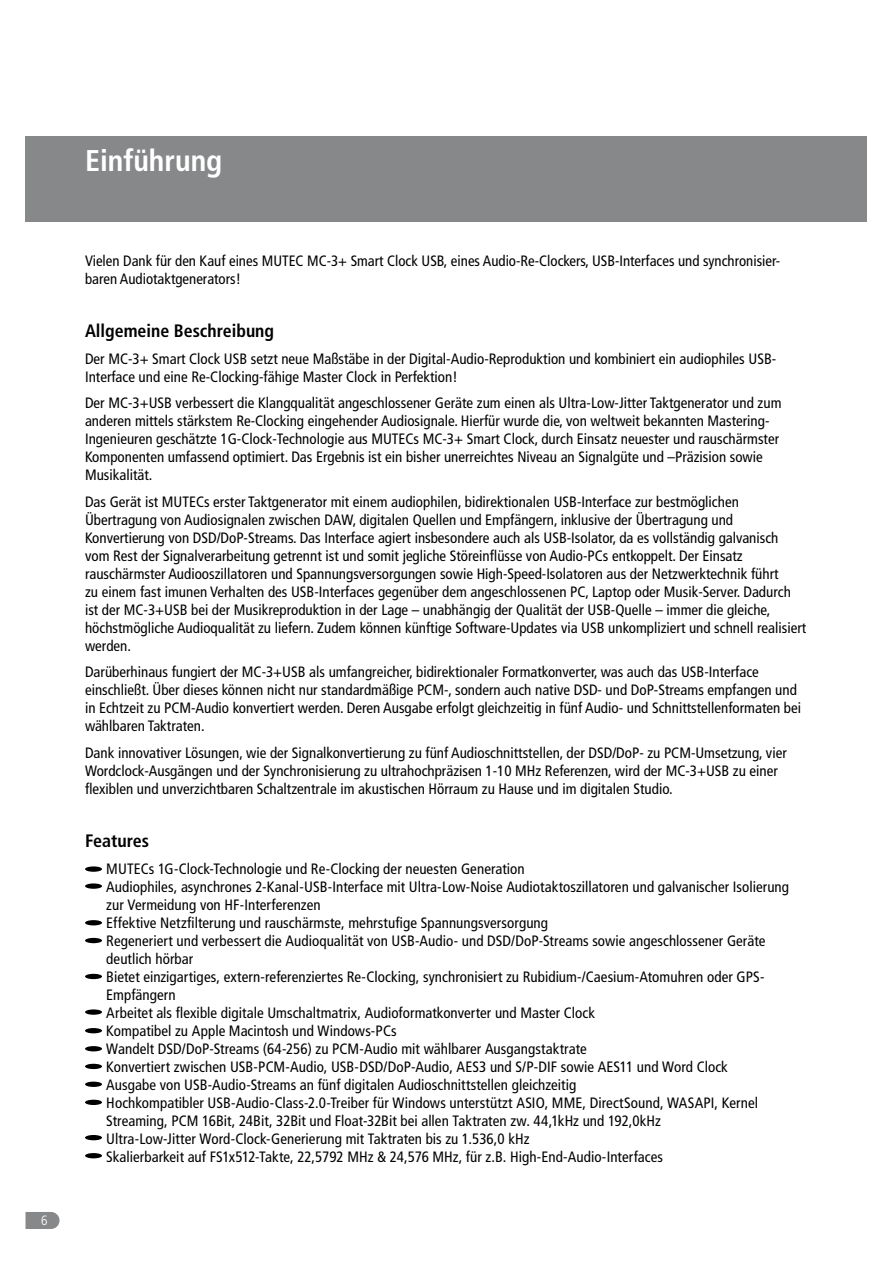
<style>
.page{position:relative;width:893px;height:1263px;background:#fff}
.page>*{position:absolute;margin:0;border:0;box-sizing:border-box;transform-origin:0 0}
.t1{font:700 condensed 30px "Frutiger LT Pro";color:#fff}
.t2{font:700 condensed 18px "Frutiger LT Pro";color:#000}
.t3{font:condensed 15px/18px "Frutiger LT Pro";color:#000}
.t4{font:300 condensed 13.5px "Frutiger LT Pro";color:#fff}
</style>
<div class="page">
<div style="left:26px;top:136px;width:841px;height:86px;background:#87888a"></div>
<svg style="left:26px;top:1212px;width:34px;height:17px"></svg>
<div style="left:85px;top:866px;width:17px;height:6px;background:#000;border-radius:50%"></div>
<div style="left:85px;top:920px;width:17px;height:5px;background:#000;border-radius:50%"></div>
<div style="left:85px;top:938px;width:17px;height:5px;background:#000;border-radius:50%"></div>
<div style="left:85px;top:883px;width:17px;height:6px;background:#000;border-radius:50%"></div>
<div style="left:85px;top:974px;width:17px;height:5px;background:#000;border-radius:50%"></div>
<div style="left:85px;top:1135px;width:17px;height:5px;background:#000;border-radius:50%"></div>
<div style="left:85px;top:1009px;width:17px;height:6px;background:#000;border-radius:50%"></div>
<div style="left:85px;top:1153px;width:17px;height:5px;background:#000;border-radius:50%"></div>
<div style="left:85px;top:1028px;width:17px;height:5px;background:#000;border-radius:50%"></div>
<div style="left:85px;top:1046px;width:17px;height:5px;background:#000;border-radius:50%"></div>
<div style="left:85px;top:1064px;width:17px;height:5px;background:#000;border-radius:50%"></div>
<div style="left:85px;top:1081px;width:17px;height:6px;background:#000;border-radius:50%"></div>
<div style="left:85px;top:1100px;width:17px;height:5px;background:#000;border-radius:50%"></div>
<p class="t4" style="left:41px;top:1212px;width:8px">6</p>
<h1 class="t1" style="left:85px;top:143px;width:139px">Einführung</h1>
<p class="t3" style="left:85px;top:252px;width:697px">Vielen Dank für den Kauf eines MUTEC MC-3+ Smart Clock USB, eines Audio-Re-Clockers, USB-Interfaces und synchronisier&shy;baren Audiotaktgenerators!</p>
<p class="t2" style="left:85px;top:320px;width:191px">Allgemeine Beschreibung</p>
<p class="t3" style="left:85px;top:350px;width:693px">Der MC-3+ Smart Clock USB setzt neue Maßstäbe in der Digital-Audio-Reproduktion und kombiniert ein audiophiles USB-<br>Interface und eine Re-Clocking-fähige Master Clock in Perfektion!</p>
<p class="t3" style="left:85px;top:394px;width:698px">Der MC-3+USB verbessert die Klangqualität angeschlossener Geräte zum einen als Ultra-Low-Jitter Taktgenerator und zum anderen mittels stärkstem Re-Clocking eingehender Audiosignale. Hierfür wurde die, von weltweit bekannten Mastering-Ingenieuren geschätzte 1G-Clock-Technologie aus MUTECs MC-3+ Smart Clock, durch Einsatz neuester und rauschärmster Komponenten umfassend optimiert. Das Ergebnis ist ein bisher unerreichtes Niveau an Signalgüte und –Präzision sowie Musikalität.</p>
<p class="t3" style="left:85px;top:493px;width:723px">Das Gerät ist MUTECs erster Taktgenerator mit einem audiophilen, bidirektionalen USB-Interface zur bestmöglichen Übertragung von Audiosignalen zwischen DAW, digitalen Quellen und Empfängern, inklusive der Übertragung und Konvertierung von DSD/DoP-Streams. Das Interface agiert insbesondere auch als USB-Isolator, da es vollständig galvanisch vom Rest der Signalverarbeitung getrennt ist und somit jegliche Störeinflüsse von Audio-PCs entkoppelt. Der Einsatz rauschärmster Audiooszillatoren und Spannungsversorgungen sowie High-Speed-Isolatoren aus der Netzwerktechnik führt<br>zu einem fast imunen Verhalten des USB-Interfaces gegenüber dem angeschlossenen PC, Laptop oder Musik-Server. Dadurch ist der MC-3+USB bei der Musikreproduktion in der Lage – unabhängig der Qualität der USB-Quelle – immer die gleiche, höchstmögliche Audioqualität zu liefern. Zudem können künftige Software-Updates via USB unkompliziert und schnell realisiert werden.</p>
<p class="t3" style="left:85px;top:663px;width:718px">Darüberhinaus fungiert der MC-3+USB als umfangreicher, bidirektionaler Formatkonverter, was auch das USB-Interface einschließt. Über dieses können nicht nur standardmäßige PCM-, sondern auch native DSD- und DoP-Streams empfangen und in Echtzeit zu PCM-Audio konvertiert werden. Deren Ausgabe erfolgt gleichzeitig in fünf Audio- und Schnittstellenformaten bei wählbaren Taktraten.</p>
<p class="t3" style="left:85px;top:744px;width:703px">Dank innovativer Lösungen, wie der Signalkonvertierung zu fünf Audioschnittstellen, der DSD/DoP- zu PCM-Umsetzung, vier<br>Wordclock-Ausgängen und der Synchronisierung zu ultrahochpräzisen 1-10 MHz Referenzen, wird der MC-3+USB zu einer flexiblen und unverzichtbaren Schaltzentrale im akustischen Hörraum zu Hause und im digitalen Studio.</p>
<p class="t2" style="left:85px;top:830px;width:66px">Features</p>
<p class="t3" style="left:106px;top:859px;width:684px">MUTECs 1G-Clock-Technologie und Re-Clocking der neuesten Generation<br>Audiophiles, asynchrones 2-Kanal-USB-Interface mit Ultra-Low-Noise Audiotaktoszillatoren und galvanischer Isolierung zur Vermeidung von HF-Interferenzen<br>Effektive Netzfilterung und rauschärmste, mehrstufige Spannungsversorgung<br>Regeneriert und verbessert die Audioqualität von USB-Audio- und DSD/DoP-Streams sowie angeschlossener Geräte deutlich hörbar<br>Bietet einzigartiges, extern-referenziertes Re-Clocking, synchronisiert zu Rubidium-/Caesium-Atomuhren oder GPS-Empfängern<br>Arbeitet als flexible digitale Umschaltmatrix, Audioformatkonverter und Master Clock<br>Kompatibel zu Apple Macintosh und Windows-PCs<br>Wandelt DSD/DoP-Streams (64-256) zu PCM-Audio mit wählbarer Ausgangstaktrate<br>Konvertiert zwischen USB-PCM-Audio, USB-DSD/DoP-Audio, AES3 und S/P-DIF sowie AES11 und Word Clock<br>Ausgabe von USB-Audio-Streams an fünf digitalen Audioschnittstellen gleichzeitig<br>Hochkompatibler USB-Audio-Class-2.0-Treiber für Windows unterstützt ASIO, MME, DirectSound, WASAPI, Kernel Streaming, PCM 16Bit, 24Bit, 32Bit und Float-32Bit bei allen Taktraten zw. 44,1kHz und 192,0kHz<br>Ultra-Low-Jitter Word-Clock-Generierung mit Taktraten bis zu 1.536,0 kHz<br>Skalierbarkeit auf FS1x512-Takte, 22,5792 MHz &amp; 24,576 MHz, für z.B. High-End-Audio-Interfaces</p>
</div>
